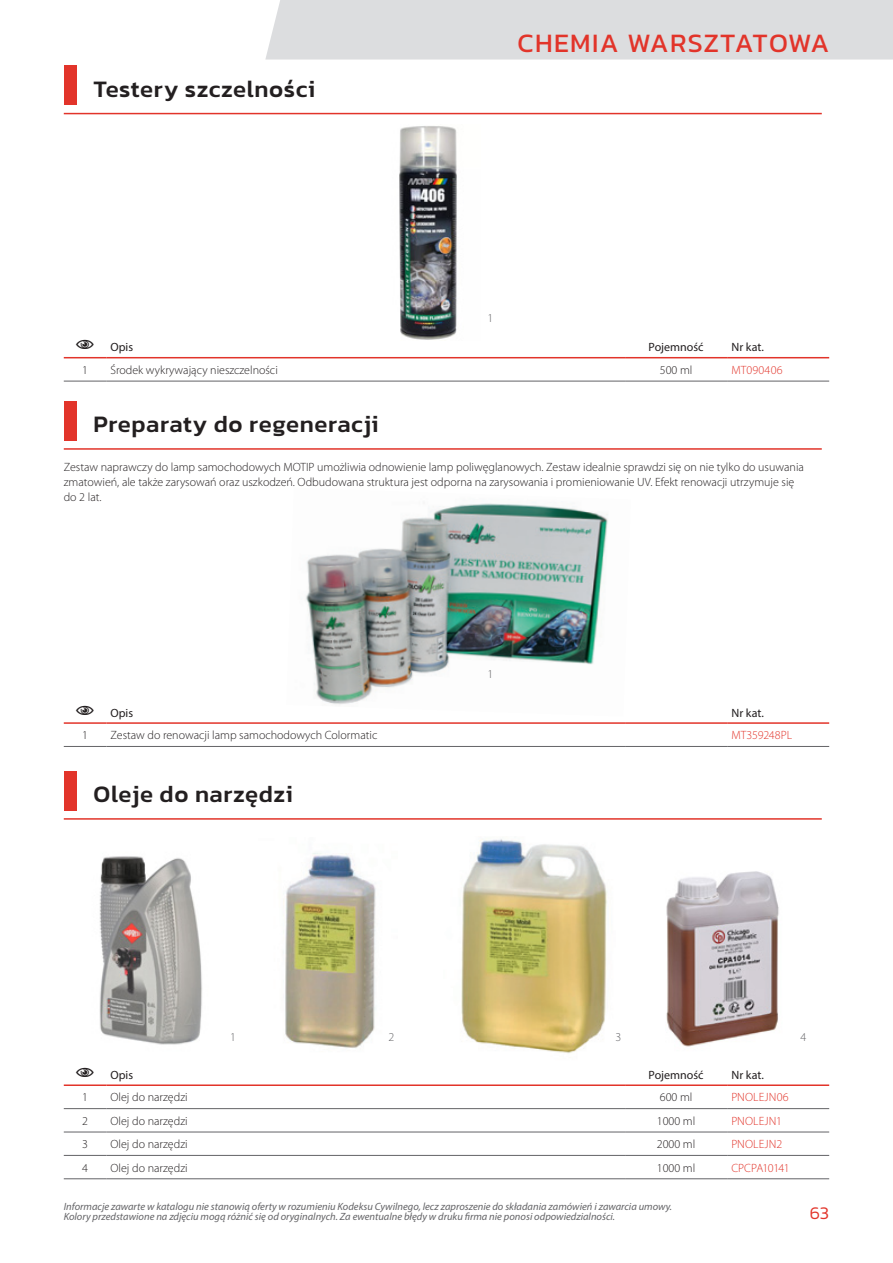
<style>
.page{position:relative;width:893px;height:1263px;background:#fff}
.page>*{position:absolute;margin:0;border:0;box-sizing:border-box;transform-origin:0 0}
.t1{font:27px "Kanit";letter-spacing:.05em;color:#e2342a}
.subtitles{font:500 24px "Kanit";letter-spacing:.025em;color:#231f20}
.t2{font:300 18px "Kanit";color:#e2342a}
.plain_text{font:300 12px/15px "Myriad Pro";color:#231f20}
.table_text{font:300 12px "Myriad Pro";color:#231f20}
.header_table{font:12px "Myriad Pro";color:#231f20}
.article_number{font:300 12px "Myriad Pro";letter-spacing:.005em;color:#e2342a}
.article_number-2{font:300 12px "Myriad Pro";letter-spacing:-.045em;color:#e2342a}
.table_pictureNumber{font:300 12px "Myriad Pro";color:#636366}
.t3{font:italic 10.5px/10.5px "Myriad Pro";color:#636366}
</style>
<div class="page">
<img style="left:399px;top:126px;width:58px;height:214px">
<img style="left:305px;top:503px;width:303px;height:202px">
<img style="left:283px;top:853px;width:93px;height:195px">
<img style="left:461px;top:839px;width:146px;height:214px">
<img style="left:666px;top:871px;width:113px;height:176px">
<img style="left:99px;top:856px;width:103px;height:189px">
<hr style="left:64px;top:357px;width:42px;height:1px;background:#e2342a">
<hr style="left:106px;top:357px;width:519px;height:1px;background:#e2342a">
<hr style="left:625px;top:357px;width:102px;height:1px;background:#e2342a">
<hr style="left:727px;top:357px;width:102px;height:1px;background:#e2342a">
<hr style="left:64px;top:381px;width:42px;height:1px;background:#636366">
<hr style="left:106px;top:381px;width:519px;height:1px;background:#636366">
<hr style="left:625px;top:381px;width:102px;height:1px;background:#636366">
<hr style="left:727px;top:381px;width:102px;height:1px;background:#636366">
<hr style="left:64px;top:722px;width:42px;height:2px;background:#e2342a">
<hr style="left:106px;top:722px;width:519px;height:2px;background:#e2342a">
<hr style="left:625px;top:722px;width:102px;height:2px;background:#e2342a">
<hr style="left:727px;top:722px;width:102px;height:2px;background:#e2342a">
<hr style="left:64px;top:746px;width:42px;height:1px;background:#636366">
<hr style="left:106px;top:746px;width:519px;height:1px;background:#636366">
<hr style="left:625px;top:746px;width:102px;height:1px;background:#636366">
<hr style="left:727px;top:746px;width:102px;height:1px;background:#636366">
<hr style="left:64px;top:1084px;width:42px;height:2px;background:#e2342a">
<hr style="left:106px;top:1084px;width:519px;height:2px;background:#e2342a">
<hr style="left:625px;top:1084px;width:102px;height:2px;background:#e2342a">
<hr style="left:727px;top:1084px;width:102px;height:2px;background:#e2342a">
<hr style="left:64px;top:1108px;width:42px;height:1px;background:#636366">
<hr style="left:106px;top:1108px;width:519px;height:1px;background:#636366">
<hr style="left:625px;top:1108px;width:102px;height:1px;background:#636366">
<hr style="left:727px;top:1108px;width:102px;height:1px;background:#636366">
<hr style="left:64px;top:1131px;width:42px;height:1px;background:#636366">
<hr style="left:106px;top:1131px;width:519px;height:1px;background:#636366">
<hr style="left:625px;top:1131px;width:102px;height:1px;background:#636366">
<hr style="left:727px;top:1131px;width:102px;height:1px;background:#636366">
<hr style="left:64px;top:1155px;width:42px;height:1px;background:#636366">
<hr style="left:106px;top:1155px;width:519px;height:1px;background:#636366">
<hr style="left:625px;top:1155px;width:102px;height:1px;background:#636366">
<hr style="left:727px;top:1155px;width:102px;height:1px;background:#636366">
<hr style="left:64px;top:1178px;width:42px;height:1px;background:#636366">
<hr style="left:106px;top:1178px;width:519px;height:1px;background:#636366">
<hr style="left:625px;top:1178px;width:102px;height:1px;background:#636366">
<hr style="left:727px;top:1178px;width:102px;height:1px;background:#636366">
<div style="left:265px;top:0;width:628px;height:60px;background:#dcdddf"></div>
<div style="left:64px;top:66px;width:13px;height:39px;background:#e2342a"></div>
<div style="left:64px;top:401px;width:13px;height:40px;background:#e2342a"></div>
<div style="left:64px;top:771px;width:13px;height:39px;background:#e2342a"></div>
<hr style="left:64px;top:113px;width:758px;height:1px;background:#e2342a">
<hr style="left:64px;top:448px;width:758px;height:2px;background:#e2342a">
<hr style="left:64px;top:818px;width:758px;height:2px;background:#e2342a">
<p class="subtitles" style="left:94px;top:71px;width:223px">Testery szczelności</p>
<p class="t1" style="left:518px;top:23px;width:313px">CHEMIA WARSZTATOWA</p>
<p class="table_pictureNumber" style="left:487px;top:311px;width:7px">1</p>
<p class="header_table" style="left:111px;top:340px;width:24px">Opis</p>
<p class="header_table" style="left:649px;top:340px;width:56px">Pojemność</p>
<p class="header_table" style="left:731px;top:340px;width:34px">Nr kat.</p>
<p class="table_text" style="left:82px;top:363px;width:7px">1</p>
<p class="table_text" style="left:111px;top:363px;width:169px">Środek wykrywający nieszczelności</p>
<p class="table_text" style="left:660px;top:363px;width:34px">500 ml</p>
<p class="article_number" style="left:731px;top:363px;width:53px">MT090406</p>
<p class="subtitles" style="left:94px;top:406px;width:286px">Preparaty do regeneracji</p>
<p class="plain_text" style="left:64px;top:460px;width:742px">Zestaw naprawczy do lamp samochodowych MOTIP umożliwia odnowienie lamp poliwęglanowych. Zestaw idealnie sprawdzi się on nie tylko do usuwania zmatowień, ale także zarysowań oraz uszkodzeń. Odbudowana struktura jest odporna na zarysowania i promieniowanie UV. Efekt renowacji utrzymuje się do 2 lat.</p>
<p class="table_pictureNumber" style="left:487px;top:667px;width:7px">1</p>
<p class="header_table" style="left:111px;top:705px;width:24px">Opis</p>
<p class="header_table" style="left:731px;top:705px;width:34px">Nr kat.</p>
<p class="table_text" style="left:82px;top:728px;width:7px">1</p>
<p class="table_text" style="left:111px;top:728px;width:268px">Zestaw do renowacji lamp samochodowych Colormatic</p>
<p class="article_number" style="left:731px;top:728px;width:62px">MT359248PL</p>
<p class="subtitles" style="left:94px;top:776px;width:201px">Oleje do narzędzi</p>
<p class="table_pictureNumber" style="left:230px;top:1029px;width:7px">1</p>
<p class="table_pictureNumber" style="left:389px;top:1029px;width:7px">2</p>
<p class="table_pictureNumber" style="left:615px;top:1029px;width:7px">3</p>
<p class="table_pictureNumber" style="left:800px;top:1029px;width:7px">4</p>
<p class="header_table" style="left:111px;top:1067px;width:24px">Opis</p>
<p class="header_table" style="left:649px;top:1067px;width:56px">Pojemność</p>
<p class="header_table" style="left:731px;top:1067px;width:34px">Nr kat.</p>
<p class="table_text" style="left:82px;top:1090px;width:7px">1</p>
<p class="table_text" style="left:111px;top:1090px;width:79px">Olej do narzędzi</p>
<p class="table_text" style="left:660px;top:1090px;width:34px">600 ml</p>
<p class="article_number" style="left:731px;top:1090px;width:59px">PNOLEJN06</p>
<p class="table_text" style="left:82px;top:1113px;width:7px">2</p>
<p class="table_text" style="left:111px;top:1113px;width:79px">Olej do narzędzi</p>
<p class="table_text" style="left:657px;top:1113px;width:40px">1000 ml</p>
<p class="article_number" style="left:731px;top:1113px;width:52px">PNOLEJN1</p>
<p class="table_text" style="left:82px;top:1137px;width:7px">3</p>
<p class="table_text" style="left:111px;top:1137px;width:79px">Olej do narzędzi</p>
<p class="table_text" style="left:657px;top:1137px;width:40px">2000 ml</p>
<p class="article_number" style="left:731px;top:1137px;width:52px">PNOLEJN2</p>
<p class="table_text" style="left:82px;top:1160px;width:7px">4</p>
<p class="table_text" style="left:111px;top:1160px;width:79px">Olej do narzędzi</p>
<p class="table_text" style="left:657px;top:1160px;width:40px">1000 ml</p>
<p class="article_number-2" style="left:731px;top:1160px;width:60px">CPCPA10141</p>
<p class="t3" style="left:64px;top:1201px;width:610px">Informacje zawarte w katalogu nie stanowią oferty w rozumieniu Kodeksu Cywilnego, lecz zaproszenie do składania zamówień i zawarcia umowy.<br>Kolory przedstawione na zdjęciu mogą różnić się od oryginalnych. Za ewentualne błędy w druku firma nie ponosi odpowiedzialności.</p>
<h3 class="t2" style="left:810px;top:1200px;width:21px">63</h3>
</div>
